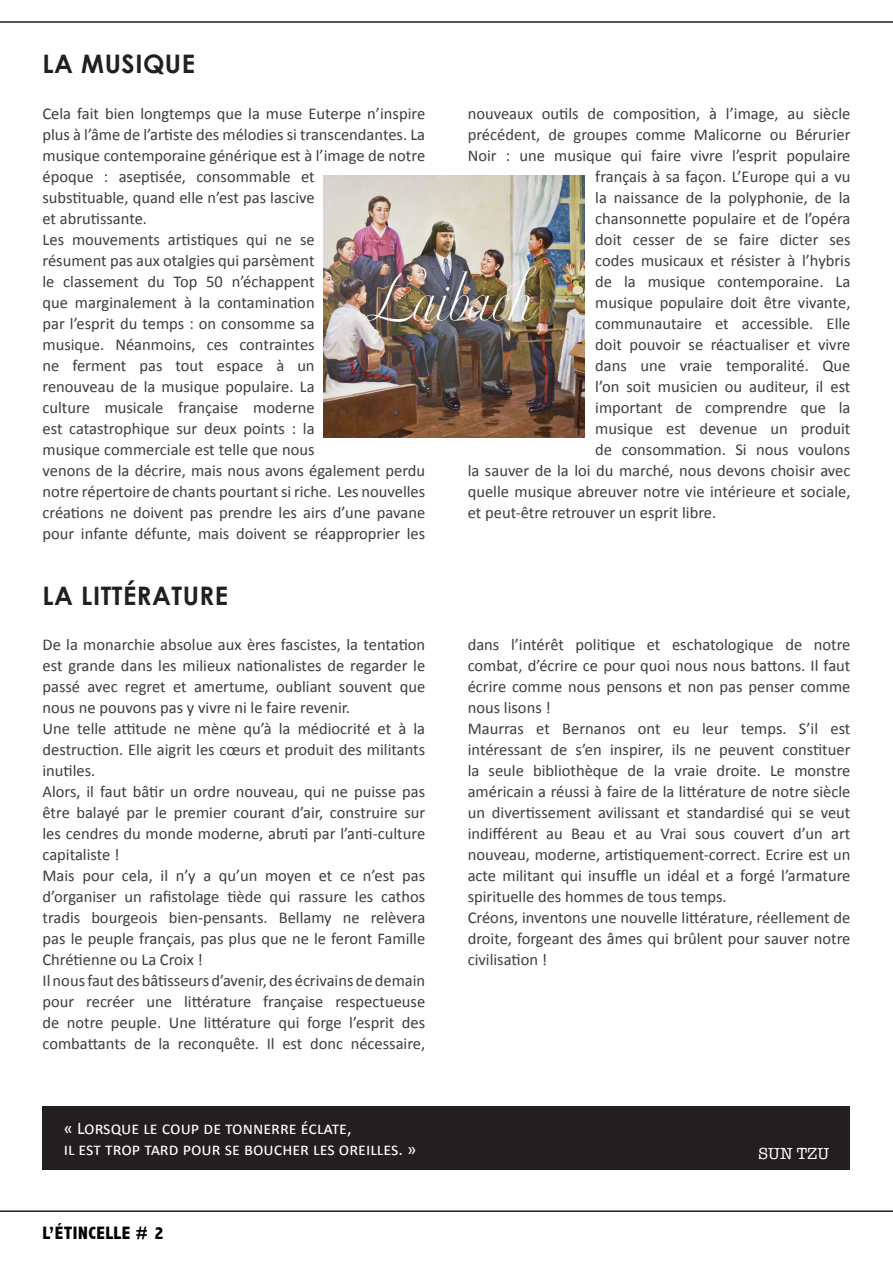
<style>
.page{position:relative;width:893px;height:1263px;background:#fff}
.page>*{position:absolute;margin:0;border:0;box-sizing:border-box;transform-origin:0 0}
.t1{font:700 25.5px "Century Gothic";letter-spacing:.02em;color:#231f20}
.t2{font:18px "Calibri";color:#fff}
.t3{font:800 condensed 18px "Abadi";letter-spacing:.03em;color:#000}
.t4{font:16.5px/21px "Calibri";color:#3a3e41;text-align:justify}
.t5{font:16.5px "American Typewriter";color:#fff}
</style>
<div class="page">
<hr style="left:0;top:1210px;width:893px;height:2px;background:#231f20">
<hr style="left:0;top:21px;width:893px;height:2px;background:#231f20">
<div style="left:43px;top:1106px;width:807px;height:63px;background:#231f20"></div>
<img style="left:323px;top:176px;width:262px;height:261px">
<p class="t1" style="left:43px;top:48px;width:154px">LA MUSIQUE</p>
<p class="t4" style="left:43px;top:102px;width:384px;text-align:left">Cela fait bien longtemps que la muse Euterpe n’inspire plus à l’âme de l’artiste des mélodies si transcendantes. La musique contemporaine générique est à l’image de notre époque : aseptisée, consommable et<br>substituable, quand elle n’est pas lascive<br>et abrutissante.</p>
<p class="t4" style="left:43px;top:228px;width:384px;text-align:left">Les mouvements artistiques qui ne se<br>résument pas aux otalgies qui parsèment<br>le classement du Top 50 n’échappent<br>que marginalement à la contamination<br>par l’esprit du temps : on consomme sa<br>musique. Néanmoins, ces contraintes<br>ne ferment pas tout espace à un<br>renouveau de la musique populaire. La<br>culture musicale française moderne<br>est catastrophique sur deux points : la<br>musique commerciale est telle que nous<br>venons de la décrire, mais nous avons également perdu notre répertoire de chants pourtant si riche. Les nouvelles créations ne doivent pas prendre les airs d’une pavane pour infante défunte, mais doivent se réapproprier les</p>
<p class="t1" style="left:43px;top:580px;width:187px">LA LITTÉRATURE</p>
<p class="t4" style="left:43px;top:633px;width:384px">De la monarchie absolue aux ères fascistes, la tentation est grande dans les milieux nationalistes de regarder le passé avec regret et amertume, oubliant souvent que nous ne pouvons pas y vivre ni le faire revenir.</p>
<p class="t4" style="left:43px;top:717px;width:384px">Une telle attitude ne mène qu’à la médiocrité et à la destruction. Elle aigrit les cœurs et produit des militants inutiles.</p>
<p class="t4" style="left:43px;top:780px;width:384px">Alors, il faut bâtir un ordre nouveau, qui ne puisse pas être balayé par le premier courant d’air, construire sur les cendres du monde moderne, abruti par l’anti-culture capitaliste !</p>
<p class="t4" style="left:43px;top:864px;width:384px">Mais pour cela, il n’y a qu’un moyen et ce n’est pas d’organiser un rafistolage tiède qui rassure les cathos tradis bourgeois bien-pensants. Bellamy ne relèvera pas le peuple français, pas plus que ne le feront Famille Chrétienne ou La Croix !</p>
<p class="t4" style="left:43px;top:969px;width:384px">Il nous faut des bâtisseurs d’avenir, des écrivains de demain pour recréer une littérature française respectueuse de notre peuple. Une littérature qui forge l’esprit des combattants de la reconquête. Il est donc nécessaire,</p>
<p class="t4" style="left:468px;top:102px;width:384px">nouveaux outils de composition, à l’image, au siècle</p>
<p class="t4" style="left:468px;top:123px;width:384px">précédent, de groupes comme Malicorne ou Bérurier</p>
<p class="t4" style="left:468px;top:144px;width:384px">Noir : une musique qui faire vivre l’esprit populaire</p>
<p class="t4" style="left:595px;top:165px;width:257px">français à sa façon. L’Europe qui a vu</p>
<p class="t4" style="left:595px;top:186px;width:257px">la naissance de la polyphonie, de la</p>
<p class="t4" style="left:595px;top:207px;width:257px">chansonnette populaire et de l’opéra</p>
<p class="t4" style="left:595px;top:228px;width:257px">doit cesser de se faire dicter ses</p>
<p class="t4" style="left:595px;top:249px;width:257px">codes musicaux et résister à l’hybris</p>
<p class="t4" style="left:595px;top:270px;width:257px">de la musique contemporaine. La</p>
<p class="t4" style="left:595px;top:291px;width:257px">musique populaire doit être vivante,</p>
<p class="t4" style="left:595px;top:312px;width:257px">communautaire et accessible. Elle</p>
<p class="t4" style="left:595px;top:333px;width:257px">doit pouvoir se réactualiser et vivre</p>
<p class="t4" style="left:595px;top:354px;width:257px">dans une vraie temporalité. Que</p>
<p class="t4" style="left:595px;top:375px;width:257px">l’on soit musicien ou auditeur, il est</p>
<p class="t4" style="left:595px;top:396px;width:257px">important de comprendre que la</p>
<p class="t4" style="left:595px;top:417px;width:257px">musique est devenue un produit</p>
<p class="t4" style="left:595px;top:438px;width:257px">de consommation. Si nous voulons</p>
<p class="t4" style="left:468px;top:459px;width:384px">la sauver de la loi du marché, nous devons choisir avec</p>
<p class="t4" style="left:468px;top:480px;width:384px">quelle musique abreuver notre vie intérieure et sociale,</p>
<p class="t4" style="left:468px;top:501px;width:250px">et peut-être retrouver un esprit libre.</p>
<p class="t4" style="left:468px;top:633px;width:384px">dans l’intérêt politique et eschatologique de notre combat, d’écrire ce pour quoi nous nous battons. Il faut écrire comme nous pensons et non pas penser comme nous lisons !</p>
<p class="t4" style="left:468px;top:717px;width:384px">Maurras et Bernanos ont eu leur temps. S’il est intéressant de s’en inspirer, ils ne peuvent constituer la seule bibliothèque de la vraie droite. Le monstre américain a réussi à faire de la littérature de notre siècle un divertissement avilissant et standardisé qui se veut indifférent au Beau et au Vrai sous couvert d’un art nouveau, moderne, artistiquement-correct. Ecrire est un acte militant qui insuffle un idéal et a forgé l’armature spirituelle des hommes de tous temps.</p>
<p class="t4" style="left:468px;top:906px;width:384px">Créons, inventons une nouvelle littérature, réellement de droite, forgeant des âmes qui brûlent pour sauver notre civilisation !</p>
<p class="t2" style="left:64px;top:1116px;width:289px">« Lorsque le coup de tonnerre éclate,</p>
<p class="t2" style="left:64px;top:1138px;width:354px">il est trop tard pour se boucher les oreilles. »</p>
<p class="t5" style="left:758px;top:1141px;width:73px">SUN TZU</p>
<p class="t3" style="left:43px;top:1223px;width:123px">L’ÉTINCELLE # 2</p>
</div>
